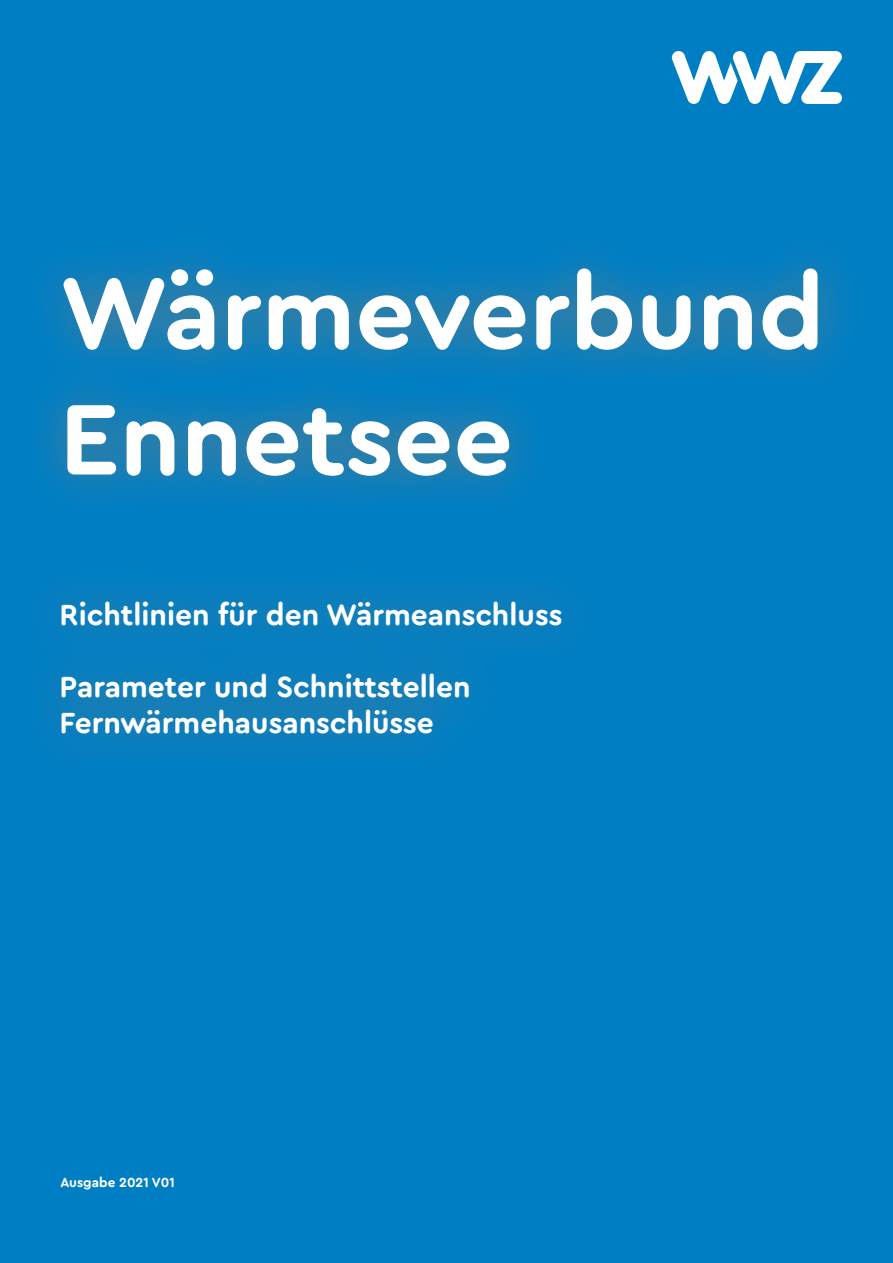
<style>
.page{position:relative;width:893px;height:1263px;background:#007ec4}
.page>*{position:absolute;margin:0;border:0;box-sizing:border-box;transform-origin:0 0}
.Headline_1{font:700 105px/126px "Cera Round Pro";color:#fff}
.Subtitel_1{font:700 30px "Cera Round Pro";color:#fff}
.Subtitel_1-2{font:700 13.5px "Cera Round Pro";color:#fff}
</style>
<div class="page">
<div style="left:19px;top:227px;width:842px;height:548px;background:#9b8069;opacity:.6"></div>
<svg style="left:672px;top:51px;width:170px;height:53px"></svg>
<p class="Headline_1" style="left:60px;top:245px;width:766px">Wärmeverbund<br>Ennetsee</p>
<p class="Subtitel_1" style="left:60px;top:594px;width:504px">Richtlinien für den Wärmeanschluss</p>
<p class="Subtitel_1" style="left:60px;top:666px;width:413px">Parameter und Schnittstellen</p>
<p class="Subtitel_1" style="left:60px;top:702px;width:376px">Fernwärmehausanschlüsse</p>
<p class="Subtitel_1-2" style="left:61px;top:1173px;width:116px">Ausgabe 2021 V01</p>
</div>
